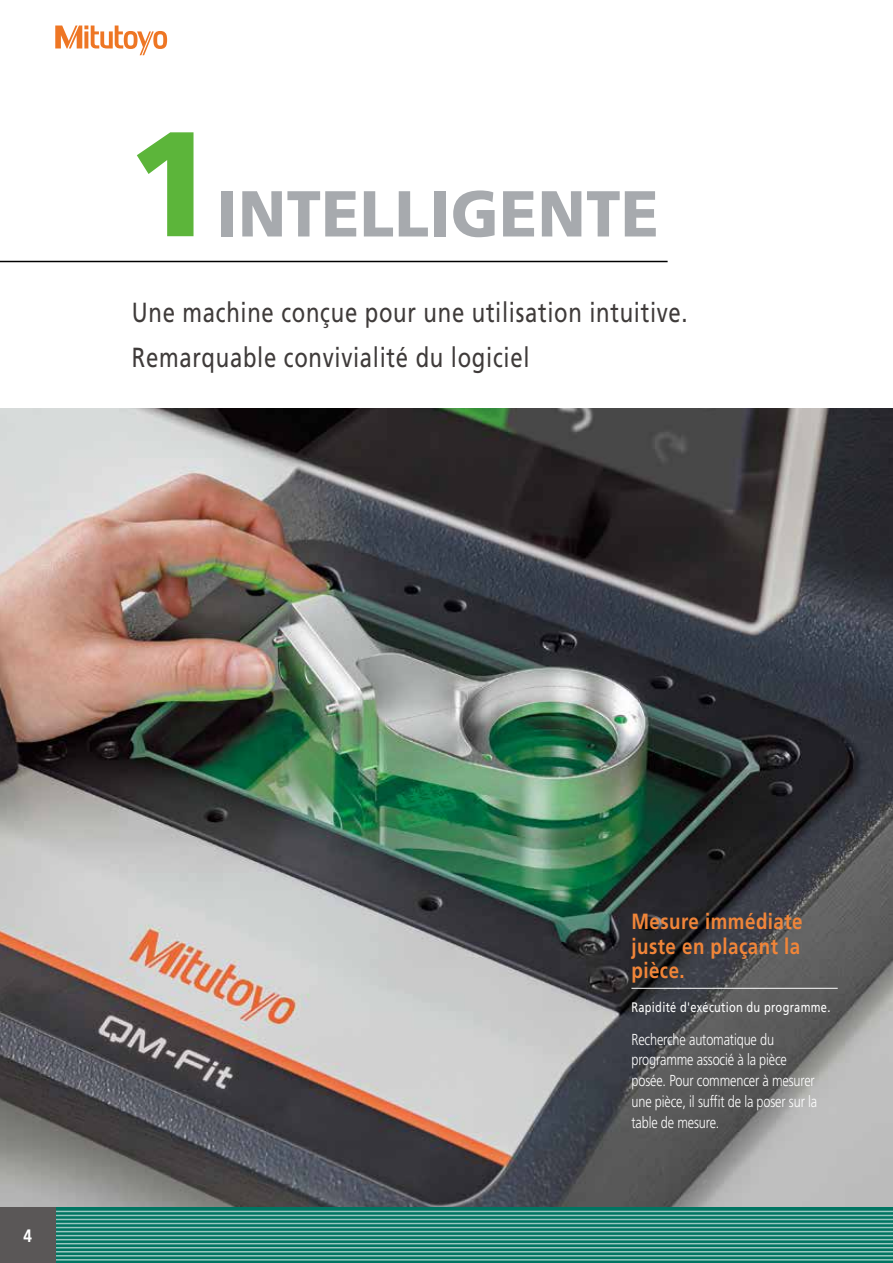
<style>
.page{position:relative;width:893px;height:1263px;background:#fff}
.page>*{position:absolute;margin:0;border:0;box-sizing:border-box;transform-origin:0 0}
.t1{font:900 148.8px "Mitutoyo Frutiger";color:#5cb53a}
.t2{font:900 64.8px "Mitutoyo Frutiger";letter-spacing:.01em;color:#a7aaae}
.t3{font:27.6px/44.7px "Mitutoyo Frutiger";letter-spacing:.025em;color:#3f3b3a}
.t4{font:700 22.05px/24.9px "Mitutoyo Frutiger";letter-spacing:.02em;color:#f08539;text-align:justify}
.t5{font:700 18px "Mitutoyo Frutiger";color:#fff}
.t6{font:300 15.9px/20.7px "Mitutoyo Frutiger";letter-spacing:-.01em;color:#fff}
.t7{font:13.8px "Mitutoyo Frutiger";letter-spacing:.02em;color:#fff}
</style>
<div class="page">
<img style="left:0;top:408px;width:893px;height:800px">
<hr style="left:0;top:261px;width:668px;height:1px;background:#000">
<hr style="left:631px;top:988px;width:207px;height:1px;background:#fff">
<svg style="left:55px;top:1208px;width:838px;height:55px;background:#188170"></svg>
<hr style="left:0;top:1211px;width:893px;height:1px;background:#fff">
<hr style="left:0;top:1215px;width:893px;height:1px;background:#fff">
<hr style="left:0;top:1219px;width:893px;height:1px;background:#fff">
<hr style="left:0;top:1223px;width:893px;height:1px;background:#fff">
<hr style="left:0;top:1227px;width:893px;height:1px;background:#fff">
<hr style="left:0;top:1231px;width:893px;height:1px;background:#fff">
<hr style="left:0;top:1235px;width:893px;height:1px;background:#fff">
<hr style="left:0;top:1239px;width:893px;height:1px;background:#fff">
<hr style="left:0;top:1243px;width:893px;height:1px;background:#fff">
<hr style="left:0;top:1247px;width:893px;height:1px;background:#fff">
<hr style="left:0;top:1251px;width:893px;height:1px;background:#fff">
<hr style="left:0;top:1255px;width:893px;height:1px;background:#fff">
<hr style="left:0;top:1259px;width:893px;height:1px;background:#fff">
<div style="left:0;top:1208px;width:55px;height:55px;background:#5a5757"></div>
<svg style="left:55px;top:26px;width:112px;height:29px"></svg>
<h1 class="t1" style="left:128px;top:94px;width:88px">1</h1>
<h2 class="t2" style="left:217px;top:175px;width:443px">INTELLIGENTE</h2>
<h3 class="t3" style="left:132px;top:290px;width:557px">Une machine conçue pour une utilisation intuitive.<br>Remarquable convivialité du logiciel</h3>
<p class="t5" style="left:23px;top:1225px;width:10px">4</p>
<h3 class="t4" style="left:631px;top:908px;width:173px">Mesure immédiate juste en plaçant la pièce.</h3>
<p class="t7" style="left:631px;top:999px;width:200px">Rapidité d'exécution du programme.</p>
<p class="t6" style="left:631px;top:1029px;width:187px">Recherche automatique du programme associé à la pièce posée. Pour commencer à mesurer une pièce, il suffit de la poser sur la table de mesure.</p>
</div>
